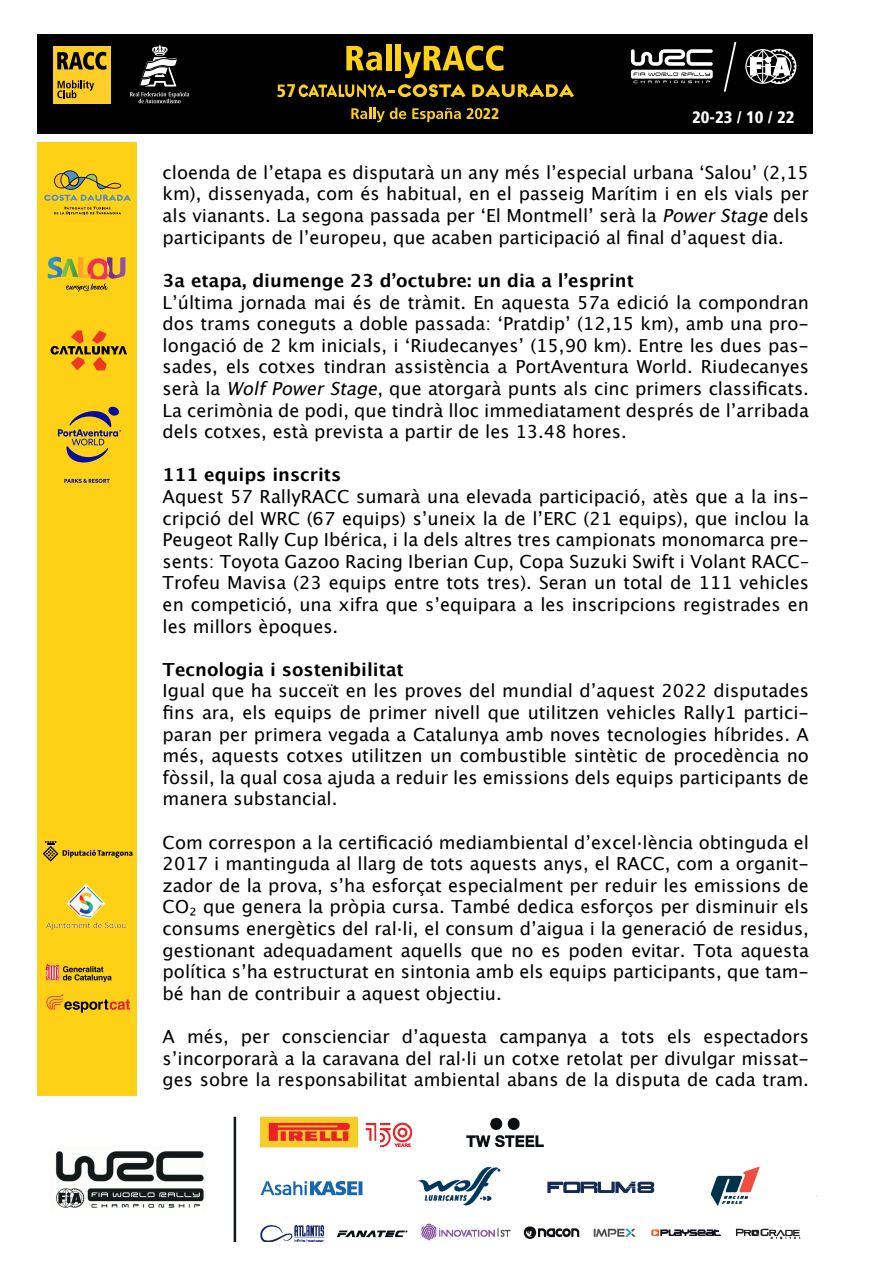
<style>
.page{position:relative;width:893px;height:1263px;background:#fff}
.page>*{position:absolute;margin:0;border:0;box-sizing:border-box;transform-origin:0 0}
.t1{font:900 condensed 18.3px "Frutiger LT";color:#fed116}
.t2{font:18px/21.6px "Lucida Grande";color:#000;text-align:justify}
.t3{font:700 18px "Lucida Grande";color:#000}
.t4{font:900 condensed 16.65px "Frutiger LT";color:#fff}
.t5{font:900 condensed 15.6px "Frutiger LT";color:#fed116}
.s1{font-style:italic}
</style>
<div class="page">
<div style="left:38px;top:35px;width:775px;height:99px;background:#000"></div>
<svg style="left:130px;top:45px;width:59px;height:58px"></svg>
<svg style="left:346px;top:46px;width:36px;height:25px"></svg>
<div style="left:386px;top:44px;width:5px;height:26px;background:#fed116"></div>
<div style="left:396px;top:44px;width:5px;height:26px;background:#fed116"></div>
<svg style="left:403px;top:45px;width:101px;height:33px"></svg>
<svg style="left:472px;top:84px;width:102px;height:13px"></svg>
<svg style="left:299px;top:84px;width:167px;height:14px"></svg>
<svg style="left:278px;top:85px;width:7px;height:12px"></svg>
<svg style="left:351px;top:108px;width:55px;height:14px"></svg>
<svg style="left:412px;top:108px;width:49px;height:14px"></svg>
<svg style="left:467px;top:108px;width:15px;height:11px"></svg>
<div style="left:37px;top:143px;width:99px;height:953px;background:#fed116"></div>
<svg style="left:51px;top:330px;width:76px;height:40px"></svg>
<svg style="left:46px;top:965px;width:66px;height:17px"></svg>
<svg style="left:46px;top:994px;width:84px;height:19px"></svg>
<img style="left:46px;top:872px;width:91px;height:74px">
<svg style="left:43px;top:841px;width:89px;height:21px"></svg>
<div style="left:53px;top:46px;width:58px;height:58px;background:#ffcd27"></div>
<svg style="left:57px;top:52px;width:49px;height:18px"></svg>
<svg style="left:57px;top:80px;width:37px;height:18px"></svg>
<div style="left:745px;top:49px;width:35px;height:35px;border:1px solid #fff;border-radius:50%"></div>
<hr style="left:746px;top:66px;width:33px;height:1px;background:#fff">
<svg style="left:749px;top:48px;width:48px;height:36px"></svg>
<svg style="left:631px;top:70px;width:82px;height:9px"></svg>
<svg style="left:631px;top:49px;width:82px;height:17px"></svg>
<svg style="left:634px;top:73px;width:76px;height:10px"></svg>
<svg style="left:58px;top:406px;width:63px;height:56px"></svg>
<svg style="left:64px;top:479px;width:46px;height:4px"></svg>
<svg style="left:724px;top:42px;width:12px;height:50px"></svg>
<img style="left:56px;top:1116px;width:761px;height:126px">
<svg style="left:54px;top:207px;width:67px;height:7px"></svg>
<svg style="left:44px;top:170px;width:87px;height:31px"></svg>
<svg style="left:48px;top:257px;width:77px;height:35px"></svg>
<p class="t1" style="left:286px;top:80px;width:11px">7</p>
<p class="t5" style="left:483px;top:104px;width:18px">22</p>
<p class="t4" style="left:692px;top:107px;width:104px">20-23 / 10 / 22</p>
<p class="t2" style="left:163px;top:162px;width:648px">cloenda de l’etapa es disputarà un any més l’especial urbana ‘Salou’ (2,15 km), dissenyada, com és habitual, en el passeig Marítim i en els vials per als vianants. La segona passada per ‘El Montmell’ serà la <span class="s1">PowerStage</span>dels participants de l’europeu, que acaben participació al final d’aquest dia.</p>
<p class="t3" style="left:163px;top:266px;width:473px">3a etapa, diumenge 23 d’octubre: un dia a l’esprint</p>
<p class="t2" style="left:163px;top:291px;width:648px">L’última jornada mai és de tràmit. En aquesta 57a edició la compondran dos trams coneguts a doble passada: ‘Pratdip’ (12,15 km), amb una pro&shy;longació de 2 km inicials, i ‘Riudecanyes’ (15,90 km). Entre les dues pas&shy;sades, els cotxes tindran assistència a PortAventura World. Riudecanyes serà la <span class="s1">WolfPowerStage</span>, que atorgarà punts als cinc primers classificats.<br>La cerimònia de podi, que tindrà lloc immediatament després de l’arribada dels cotxes, està prevista a partir de les 13.48 hores.</p>
<p class="t3" style="left:163px;top:460px;width:180px">111 equips inscrits</p>
<p class="t2" style="left:163px;top:486px;width:648px">Aquest 57 RallyRACC sumarà una elevada participació, atès que a la ins&shy;cripció del WRC (67 equips) s’uneix la de l’ERC (21 equips), que inclou la Peugeot Rally Cup Ibérica, i la dels altres tres campionats monomarca pre&shy;sents: Toyota Gazoo Racing Iberian Cup, Copa Suzuki Swift i Volant RACC– Trofeu Mavisa (23 equips entre tots tres). Seran un total de 111 vehicles en competició, una xifra que s’equipara a les inscripcions registrades en les millors èpoques.</p>
<p class="t3" style="left:163px;top:655px;width:243px">Tecnologia i sostenibilitat</p>
<p class="t2" style="left:163px;top:680px;width:648px">Igual que ha succeït en les proves del mundial d’aquest 2022 disputades fins ara, els equips de primer nivell que utilitzen vehicles Rally1 partici&shy;paran per primera vegada a Catalunya amb noves tecnologies híbrides. A més, aquests cotxes utilitzen un combustible sintètic de procedència no fòssil, la qual cosa ajuda a reduir les emissions dels equips participants de manera substancial.</p>
<p class="t2" style="left:163px;top:831px;width:648px">Com correspon a la certificació mediambiental d’excel·lència obtinguda el 2017 i mantinguda al llarg de tots aquests anys, el RACC, com a organit&shy;zador de la prova, s’ha esforçat especialment per reduir les emissions de CO₂ que genera la pròpia cursa. També dedica esforços per disminuir els consums energètics del ral·li, el consum d’aigua i la generació de residus, gestionant adequadament aquells que no es poden evitar. Tota aquesta política s’ha estructurat en sintonia amb els equips participants, que tam&shy;bé han de contribuir a aquest objectiu.</p>
<p class="t2" style="left:163px;top:1026px;width:648px">A més, per conscienciar d’aquesta campanya a tots els espectadors s’incorporarà a la caravana del ral·li un cotxe retolat per divulgar missat&shy;ges sobre la responsabilitat ambiental abans de la disputa de cada tram.</p>
</div>
